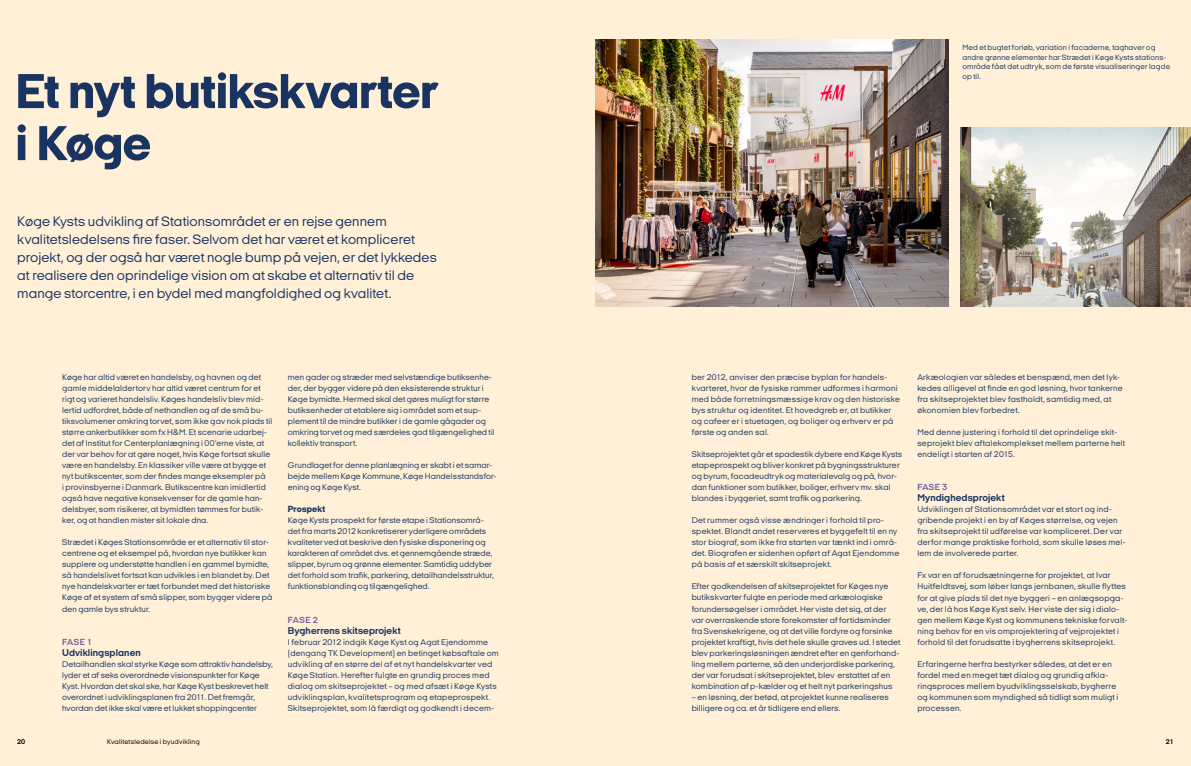
<style>
.page{position:relative;width:1191px;height:766px;background:#fff}
.page>*{position:absolute;margin:0;border:0;box-sizing:border-box;transform-origin:0 0}
.t1{font:800 50px/52px "Italian Plate No Two Exp";letter-spacing:-.005em;color:#1a3461}
.t2{font:14px/18px "Italian Plate No Two Exp";letter-spacing:.005em;color:#1a3461}
.t3{font:700 10px "Italian Plate No Two Exp";letter-spacing:.01em;color:#1a3461}
.t4{font:9px "Italian Plate No Two Exp D Bd";letter-spacing:.045em;color:#675498}
.t5{font:800 9px "Italian Plate No Two Exp";letter-spacing:.015em;color:#1a3461}
.t6{font:8.5px/11px "Italian Plate No Two Exp";letter-spacing:.015em;color:#1a3461}
.t7{font:7.8px/9.5px "Italian Plate No Two Exp";letter-spacing:.02em;color:#1a3461}
.t8{font:7px "Italian Plate No Two Exp";letter-spacing:.025em;color:#000}
.t9{font:700 7px "Italian Plate No Two Exp";color:#000}
</style>
<div class="page">
<div style="left:0;top:0;width:1191px;height:765px;background:#fff0d7"></div>
<img style="left:595px;top:39px;width:353px;height:267px">
<img style="left:961px;top:127px;width:230px;height:179px">
<h1 class="t1" style="left:16px;top:65px;width:424px">Et nyt butikskvarter i Køge</h1>
<p class="t2" style="left:17px;top:212px;width:421px">Køge Kysts udvikling af Stationsområdet er en rejse gennem kvalitetsledelsens fire faser. Selvom det har været et kompliceret projekt, og der også har været nogle bump på vejen, er det lykkedes at realisere den oprindelige vision om at skabe et alternativ til de mange storcentre, i en bydel med mangfoldighed og kvalitet.</p>
<p class="t6" style="left:62px;top:372px;width:211px">Køge har altid været en handelsby, og havnen og det gamle middelaldertorv har altid været centrum for et rigt og varieret handelsliv. Køges handelsliv blev mid&shy;lertid udfordret, både af nethandlen og af de små bu&shy;tiksvolumener omkring torvet, som ikke gav nok plads til større ankerbutikker som fx H&amp;M. Et scenarie udarbej&shy;det af Institut for Centerplanlægning i 00’erne viste, at der var behov for at gøre noget, hvis Køge fortsat skulle være en handelsby. En klassiker ville være at bygge et nyt butikscenter, som der findes mange eksempler på<br>i provinsbyerne i Danmark. Butikscentre kan imidlertid også have negative konsekvenser for de gamle han&shy;delsbyer, som risikerer, at bymidten tømmes for butik&shy;ker, og at handlen mister sit lokale dna.</p>
<p class="t6" style="left:62px;top:537px;width:212px">Strædet i Køges Stationsområde er et alternativ til stor&shy;centrene og et eksempel på, hvordan nye butikker kan supplere og understøtte handlen i en gammel bymidte, så handelslivet fortsat kan udvikles i en blandet by. Det nye handelskvarter er tæt forbundet med det historiske Køge af et system af små slipper, som bygger videre på den gamle bys struktur.</p>
<p class="t4" style="left:62px;top:636px;width:32px">FASE 1</p>
<p class="t3" style="left:62px;top:646px;width:80px">Udviklingsplanen</p>
<p class="t6" style="left:62px;top:658px;width:212px">Detailhandlen skal styrke Køge som attraktiv handelsby, lyder et af seks overordnede visionspunkter for Køge Kyst. Hvordan det skal ske, har Køge Kyst beskrevet helt overordnet i udviklingsplanen fra 2011. Det fremgår, hvordan det ikke skal være et lukket shoppingcenter</p>
<p class="t6" style="left:288px;top:372px;width:208px">men gader og stræder med selvstændige butiksenhe&shy;der, der bygger videre på den eksisterende struktur i Køge bymidte. Hermed skal det gøres muligt for større butiksenheder at etablere sig i området som et sup&shy;plement til de mindre butikker i de gamle gågader og omkring torvet og med særdeles god tilgængelighed til kollektiv transport.</p>
<p class="t6" style="left:288px;top:460px;width:210px">Grundlaget for denne planlægning er skabt i et samar&shy;bejde mellem Køge Kommune, Køge Handelsstandsfor&shy;ening og Køge Kyst.</p>
<p class="t5" style="left:288px;top:504px;width:39px">Prospekt</p>
<p class="t6" style="left:288px;top:515px;width:208px">Køge Kysts prospekt for første etape i Stationsområ&shy;det fra marts 2012 konkretiserer yderligere områdets kvaliteter ved at beskrive den fysiske disponering og karakteren af området dvs. et gennemgående stræde, slipper, byrum og grønne elementer. Samtidig uddyber det forhold som trafik, parkering, detailhandelsstruktur, funktionsblanding og tilgængelighed.</p>
<p class="t4" style="left:288px;top:614px;width:32px">FASE 2</p>
<p class="t3" style="left:288px;top:624px;width:114px">Bygherrens skitseprojekt</p>
<p class="t6" style="left:288px;top:636px;width:212px">I februar 2012 indgik Køge Kyst og Agat Ejendomme (dengang TK Development) en betinget købsaftale om udvikling af en større del af et nyt handelskvarter ved Køge Station. Herefter fulgte en grundig proces med dialog om skitseprojektet – og med afsæt i Køge Kysts udviklingsplan, kvalitetsprogram og etapeprospekt.<br>Skitseprojektet, som lå færdigt og godkendt i decem-</p>
<p class="t7" style="left:962px;top:43px;width:209px">Med et bugtet forløb, variation i facaderne, taghaver og andre grønne elementer har Strædet i Køge Kysts stations&shy;område fået det udtryk, som de første visualiseringer lagde op til.</p>
<p class="t6" style="left:691px;top:372px;width:210px">ber 2012, anviser den præcise byplan for handels&shy;kvarteret, hvor de fysiske rammer udformes i harmoni med både forretningsmæssige krav og den historiske bys struktur og identitet. Et hovedgreb er, at butikker og cafeer er i stuetagen, og boliger og erhverv er på første og anden sal.</p>
<p class="t6" style="left:691px;top:449px;width:212px">Skitseprojektet går et spadestik dybere end Køge Kysts etapeprospekt og bliver konkret på bygningsstrukturer og byrum, facadeudtryk og materialevalg og på, hvor&shy;dan funktioner som butikker, boliger, erhverv mv. skal blandes i byggeriet, samt trafik og parkering.</p>
<p class="t6" style="left:691px;top:515px;width:209px">Det rummer også visse ændringer i forhold til pro&shy;spektet. Blandt andet reserveres et byggefelt til en ny stor biograf, som ikke fra starten var tænkt ind i områ&shy;det. Biografen er sidenhen opført af Agat Ejendomme på basis af et særskilt skitseprojekt.</p>
<p class="t6" style="left:691px;top:581px;width:210px">Efter godkendelsen af skitseprojektet for Køges nye butikskvarter fulgte en periode med arkæologiske forundersøgelser i området. Her viste det sig, at der var overraskende store forekomster af fortidsminder fra Svenskekrigene, og at det ville fordyre og forsinke projektet kraftigt, hvis det hele skulle graves ud. I stedet blev parkeringsløsningen ændret efter en genforhand&shy;ling mellem parterne, så den underjordiske parkering, der var forudsat i skitseprojektet, blev erstattet af en kombination af p-kælder og et helt nyt parkeringshus</p>
<p class="t6" style="left:691px;top:691px;width:199px">– en løsning, der betød, at projektet kunne realiseres billigere og ca. et år tidligere end ellers.</p>
<p class="t6" style="left:917px;top:372px;width:207px">Arkæologien var således et benspænd, men det lyk&shy;kedes alligevel at finde en god løsning, hvor tankerne fra skitseprojektet blev fastholdt, samtidig med, at økonomien blev forbedret.</p>
<p class="t6" style="left:917px;top:427px;width:209px">Med denne justering i forhold til det oprindelige skit&shy;seprojekt blev aftalekomplekset mellem parterne helt endeligt i starten af 2015.</p>
<p class="t4" style="left:917px;top:482px;width:32px">FASE 3</p>
<p class="t3" style="left:917px;top:492px;width:89px">Myndighedsprojekt</p>
<p class="t6" style="left:917px;top:504px;width:210px">Udviklingen af Stationsområdet var et stort og ind&shy;gribende projekt i en by af Køges størrelse, og vejen fra skitseprojekt til udførelse var kompliceret. Der var derfor mange praktiske forhold, som skulle løses mel&shy;lem de involverede parter.</p>
<p class="t6" style="left:917px;top:570px;width:211px">Fx var en af forudsætningerne for projektet, at Ivar Huitfeldtsvej, som løber langs jernbanen, skulle flyttes for at give plads til det nye byggeri – en anlægsopga&shy;ve, der lå hos Køge Kyst selv. Her viste der sig i dialo&shy;gen mellem Køge Kyst og kommunens tekniske forvalt&shy;ning behov for en vis omprojektering af vejprojektet i forhold til det forudsatte i bygherrens skitseprojekt.</p>
<p class="t6" style="left:917px;top:658px;width:203px">Erfaringerne herfra bestyrker således, at det er en fordel med en meget tæt dialog og grundig afkla&shy;ringsproces mellem byudviklingsselskab, bygherre og kommunen som myndighed så tidligt som muligt i processen.</p>
<p class="t9" style="left:17px;top:737px;width:10px">20</p>
<p class="t8" style="left:107px;top:737px;width:94px">Kvalitetsledelse i byudvikling</p>
<p class="t9" style="left:1166px;top:737px;width:10px">21</p>
</div>
